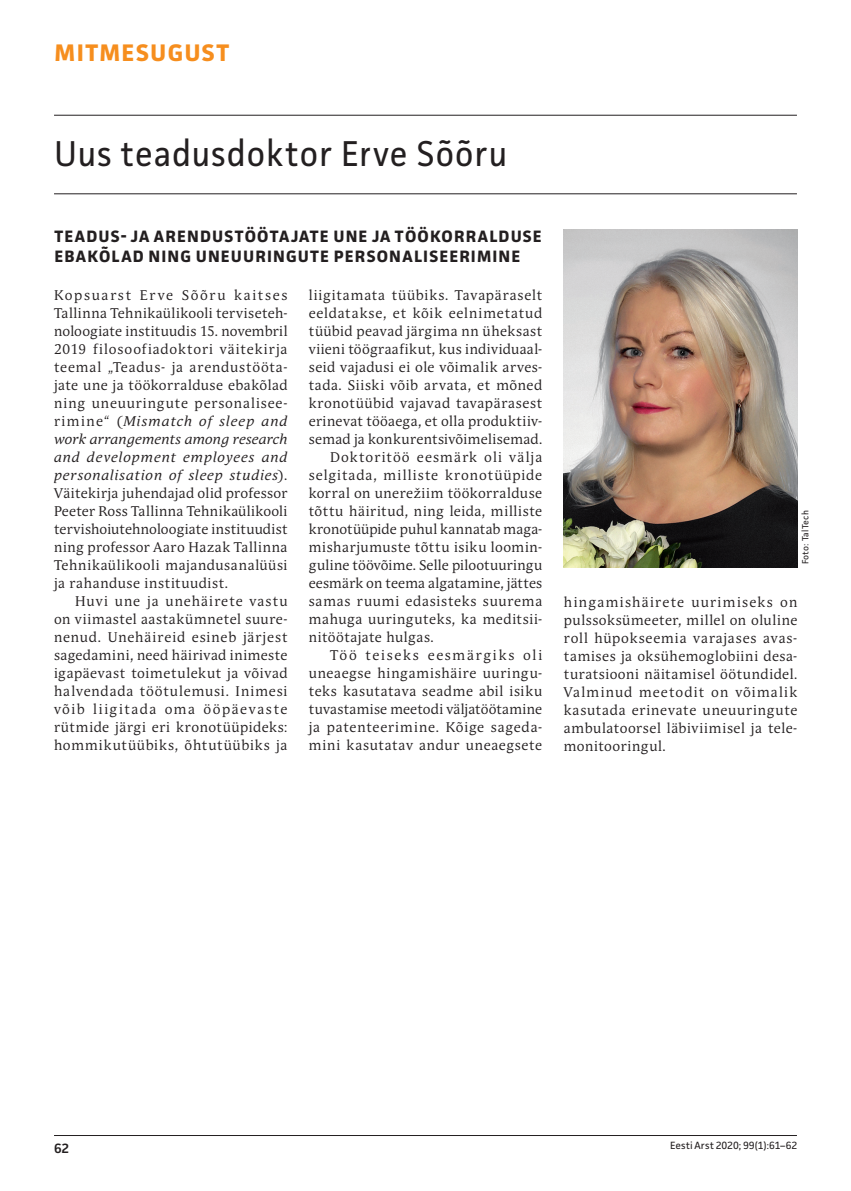
<style>
.page{position:relative;width:851px;height:1191px;background:#fff}
.page>*{position:absolute;margin:0;border:0;box-sizing:border-box;transform-origin:0 0}
.t1{font:36px "Facit";letter-spacing:.015em;color:#231f20;scale:.95 1}
.t2{font:700 24px "Facit";letter-spacing:.055em;color:#f68e1e}
.t3{font:700 16.5px "Facit";letter-spacing:.07em;color:#231f20}
.t4{font:13.95px/18px "Andulka Book Pro";letter-spacing:.045em;color:#231f20;text-align:justify}
.t5{font:13.95px "Andulka Book Pro";letter-spacing:.01em;color:#231f20}
.t6{font:13.95px "Andulka Book Pro";letter-spacing:.02em;color:#231f20}
.t7{font:13.95px "Andulka Book Pro";letter-spacing:.065em;color:#231f20}
.t8{font:13.95px "Andulka Book Pro";letter-spacing:.07em;color:#231f20}
.t9{font:13.95px "Andulka Book Pro";letter-spacing:.08em;color:#231f20}
.t10{font:13.95px "Andulka Book Pro";letter-spacing:.12em;color:#231f20}
.t11{font:600 13.5px "Facit";color:#231f20}
.t12{font:10.5px "Facit";letter-spacing:-.005em;color:#231f20}
.t13{font:9px "Facit";letter-spacing:.02em;color:#231f20}
.s1{font-style:italic}
</style>
<div class="page">
<hr style="left:54px;top:1135px;width:742px;height:1px;background:#231f20">
<hr style="left:54px;top:115px;width:742px;height:1px;background:#231f20">
<hr style="left:54px;top:193px;width:742px;height:1px;background:#231f20">
<img style="left:563px;top:230px;width:234px;height:337px">
<h2 class="t2" style="left:55px;top:38px;width:176px">MITMESUGUST</h2>
<h1 class="t1" style="left:54px;top:131px;width:478px">Uus teadusdoktor Erve Sõõru</h1>
<p class="t3" style="left:54px;top:226px;width:169px">TEADUS- JA ARENDUST</p>
<p class="t3" style="left:245px;top:226px;width:277px">ÖÖTAJATE UNE JA TÖÖKORRALDUSE</p>
<p class="t3" style="left:54px;top:246px;width:178px">EBAKÕLAD NING UNEUU</p>
<p class="t3" style="left:255px;top:246px;width:42px">RINGUTE</p>
<p class="t3" style="left:334px;top:246px;width:99px">PERSONALISEE</p>
<p class="t3" style="left:459px;top:246px;width:60px">RIMINE</p>
<p class="t4" style="left:54px;top:286px;width:235px">Kopsuarst Erve Sõõru kaitses Tallinna Tehnikaülikooli terviseteh&shy;noloogiate instituudis 15. novembril 2019 filosoofiadoktori väitekirja teemal „Teadus- ja arendustööta&shy;jate une ja töökorralduse ebakõlad ning uneuuringute personalisee&shy;rimine“ (<span class="s1">Mismatch of sleep and work arrangements among research and development employees and personalisation of sleep studies</span>).<br>Väitekirja juhendajad olid professor Peeter Ross Tallinna Tehnikaülikooli tervishoiutehnoloogiate instituudist ning professor Aaro Hazak Tallinna Tehnikaülikooli majandusanalüüsi ja rahanduse instituudist.</p>
<p class="t4" style="left:54px;top:592px;width:235px;text-indent:21px">Huvi une ja unehäirete vastu on viimastel aastakümnetel suure&shy;nenud. Unehäireid esineb järjest sagedamini, need häirivad inimeste igapäevast toimetulekut ja võivad halvendada töötulemusi. Inimesi võib liigitada oma ööpäevaste rütmide järgi eri kronotüüpideks: hommikutüübiks, õhtutüübiks ja</p>
<p class="t7" style="left:309px;top:287px;width:235px">liigitamata tüübiks. Tavapäraselt</p>
<p class="t4" style="left:309px;top:304px;width:235px">eeldatakse, et kõik eelnimetatud</p>
<p class="t4" style="left:309px;top:322px;width:235px">tüübid peavad järgima nn üheksast</p>
<p class="t4" style="left:309px;top:340px;width:235px">viieni töögraafikut, kus individuaal-</p>
<p class="t4" style="left:309px;top:358px;width:235px">seid vajadusi ei ole võimalik arves-</p>
<p class="t4" style="left:309px;top:376px;width:235px">tada. Siiski võib arvata, et mõned</p>
<p class="t4" style="left:309px;top:394px;width:235px">kronotüübid vajavad tavapärasest</p>
<p class="t4" style="left:309px;top:412px;width:235px">erinevat tööaega, et olla produktiiv-</p>
<p class="t6" style="left:309px;top:431px;width:235px">semad ja konkurentsivõimelisemad.</p>
<p class="t9" style="left:330px;top:449px;width:214px">Doktoritöö eesmärk oli välja</p>
<p class="t8" style="left:309px;top:467px;width:235px">selgitada, milliste kronotüüpide</p>
<p class="t4" style="left:309px;top:484px;width:235px">korral on unerežiim töökorralduse</p>
<p class="t4" style="left:309px;top:502px;width:235px">tõttu häiritud, ning leida, milliste</p>
<p class="t5" style="left:309px;top:521px;width:235px">kronotüüpide puhul kannatab maga-</p>
<p class="t4" style="left:309px;top:538px;width:235px">misharjumuste tõttu isiku loomin-</p>
<p class="t5" style="left:309px;top:557px;width:235px">guline töövõime. Selle pilootuuringu</p>
<p class="t5" style="left:309px;top:575px;width:235px">eesmärk on teema algatamine, jättes</p>
<p class="t4" style="left:309px;top:592px;width:235px">samas ruumi edasisteks suurema</p>
<p class="t4" style="left:309px;top:610px;width:235px">mahuga uuringuteks, ka meditsii-</p>
<p class="t4" style="left:309px;top:628px;width:126px">nitöötajate hulgas.</p>
<p class="t10" style="left:330px;top:647px;width:214px">Töö teiseks eesmärgiks oli</p>
<p class="t4" style="left:309px;top:664px;width:235px">uneaegse hingamishäire uuringu-</p>
<p class="t4" style="left:309px;top:682px;width:235px">teks kasutatava seadme abil isiku</p>
<p class="t6" style="left:309px;top:701px;width:235px">tuvastamise meetodi väljatöötamine</p>
<p class="t4" style="left:309px;top:718px;width:235px">ja patenteerimine. Kõige sageda-</p>
<p class="t4" style="left:309px;top:736px;width:235px">mini kasutatav andur uneaegsete</p>
<p class="t13" style="left:799px;top:564px;width:56px;rotate:-90deg">Foto: TalTech</p>
<p class="t4" style="left:563px;top:593px;width:235px">hingamishäirete uurimiseks on pulssoksümeeter, millel on oluline roll hüpokseemia varajases avas&shy;tamises ja oksühemoglobiini desa&shy;turatsiooni näitamisel öötundidel.<br>Valminud meetodit on võimalik kasutada erinevate uneuuringute ambulatoorsel läbiviimisel ja tele&shy;monitooringul.</p>
<p class="t11" style="left:54px;top:1139px;width:17px">62</p>
<p class="t12" style="left:670px;top:1139px;width:129px">Eesti Arst 2020; 99(1):61–62</p>
</div>
